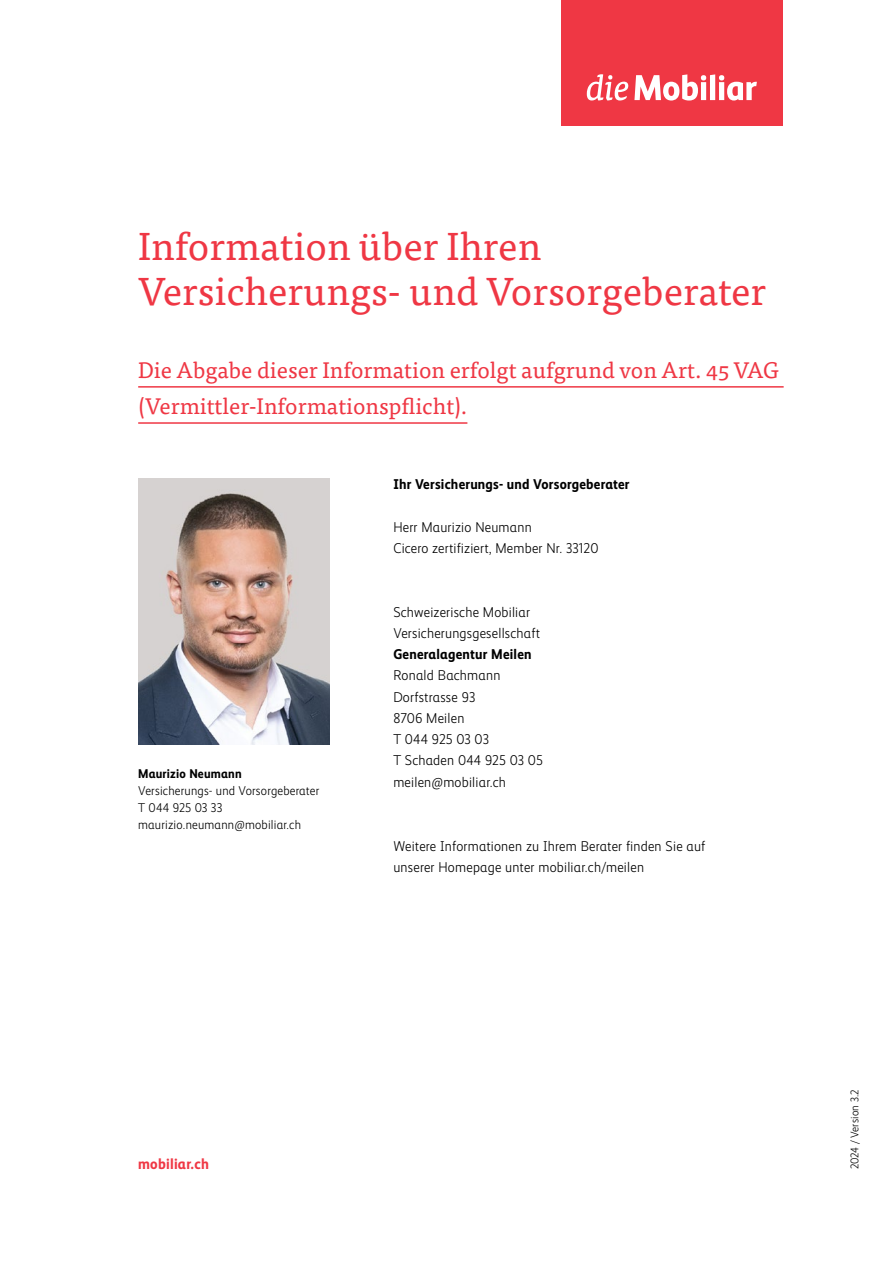
<style>
.page{position:relative;width:893px;height:1263px;background:#fff}
.page>*{position:absolute;margin:0;border:0;box-sizing:border-box;transform-origin:0 0}
.subheadline-1{font:39px/44.7px "Tisa Pro";color:#ef3744}
.Lead_Unterstrichen_1{font:22.5px/36.2px "Tisa Pro";color:#ef3744}
.t1{font:700 15px "Mobiliar Realist";letter-spacing:.015em;color:#ef3744}
.Adresse{font:300 14.25px/21.3px "Mobiliar Realist";letter-spacing:.015em;color:#000}
.paragraph_aftersubhe{font:300 14.25px/21.3px "Mobiliar Realist";letter-spacing:.015em;color:#000}
.paragraph_01{font:300 14.25px "Mobiliar Realist";letter-spacing:.015em;color:#000}
.subheadline-2{font:700 14.25px "Mobiliar Realist";letter-spacing:.015em;color:#000}
.Standort{font:700 14.25px "Mobiliar Realist";letter-spacing:.015em;color:#000}
.Email{font:300 14.25px "Mobiliar Realist";letter-spacing:.015em;color:#000}
.paragraph_02{font:300 12.75px "Mobiliar Realist";letter-spacing:.015em;color:#000}
.paragraph_02-2{font:700 12.75px "Mobiliar Realist";letter-spacing:.015em;color:#000}
.paragraph{font:300 11.25px "Mobiliar Realist";letter-spacing:.015em;color:#000}
</style>
<div class="page">
<hr style="left:138px;top:386px;width:646px;height:2px;background:#ef3744">
<hr style="left:138px;top:422px;width:329px;height:2px;background:#ef3744">
<img style="left:138px;top:479px;width:192px;height:265px">
<div style="left:561px;top:0;width:221px;height:125px;background:#ef3744"></div>
<svg style="left:587px;top:74px;width:41px;height:26px"></svg>
<svg style="left:634px;top:74px;width:123px;height:27px"></svg>
<p class="subheadline-1" style="left:138px;top:222px;width:629px">Information über Ihren<br>Versicherungs- und Vorsorgeberater</p>
<p class="Lead_Unterstrichen_1" style="left:138px;top:351px;width:642px">Die Abgabe dieser Information erfolgt aufgrund von Art. 45 VAG (Vermittler-Informationspflicht).</p>
<p class="subheadline-2" style="left:393px;top:476px;width:238px">Ihr Versicherungs- und Vorsorgeberater</p>
<p class="paragraph_02-2" style="left:138px;top:766px;width:105px">Maurizio Neumann</p>
<p class="paragraph_02" style="left:138px;top:784px;width:183px">Versicherungs- und Vorsorgeberater</p>
<p class="paragraph_02" style="left:138px;top:801px;width:86px">T 044 925 03 33</p>
<p class="paragraph_02" style="left:138px;top:818px;width:164px">maurizio.neumann@mobiliar.ch</p>
<p class="paragraph_01" style="left:393px;top:519px;width:140px">Herr Maurizio Neumann</p>
<p class="paragraph_01" style="left:393px;top:540px;width:207px">Cicero zertifiziert, Member Nr. 33120</p>
<p class="Adresse" style="left:393px;top:601px;width:148px">Schweizerische Mobiliar<br>Versicherungsgesellschaft</p>
<p class="Standort" style="left:393px;top:646px;width:140px">Generalagentur Meilen</p>
<p class="Adresse" style="left:393px;top:665px;width:109px">Ronald Bachmann</p>
<p class="Adresse" style="left:393px;top:686px;width:83px">Dorfstrasse 93</p>
<p class="Adresse" style="left:393px;top:708px;width:73px">8706 Meilen</p>
<p class="Adresse" style="left:393px;top:729px;width:97px">T 044 925 03 03</p>
<p class="Adresse" style="left:393px;top:750px;width:151px">T Schaden 044 925 03 05</p>
<p class="Email" style="left:393px;top:774px;width:114px">meilen@mobiliar.ch</p>
<p class="paragraph_aftersubhe" style="left:393px;top:835px;width:313px">Weitere Informationen zu Ihrem Berater finden Sie auf unserer Homepage unter mobiliar.ch/meilen</p>
<p class="t1" style="left:138px;top:1155px;width:72px">mobiliar.ch</p>
<p class="paragraph" style="left:848px;top:1169px;width:82px;rotate:-90deg">2024 / Version 3.2</p>
</div>
